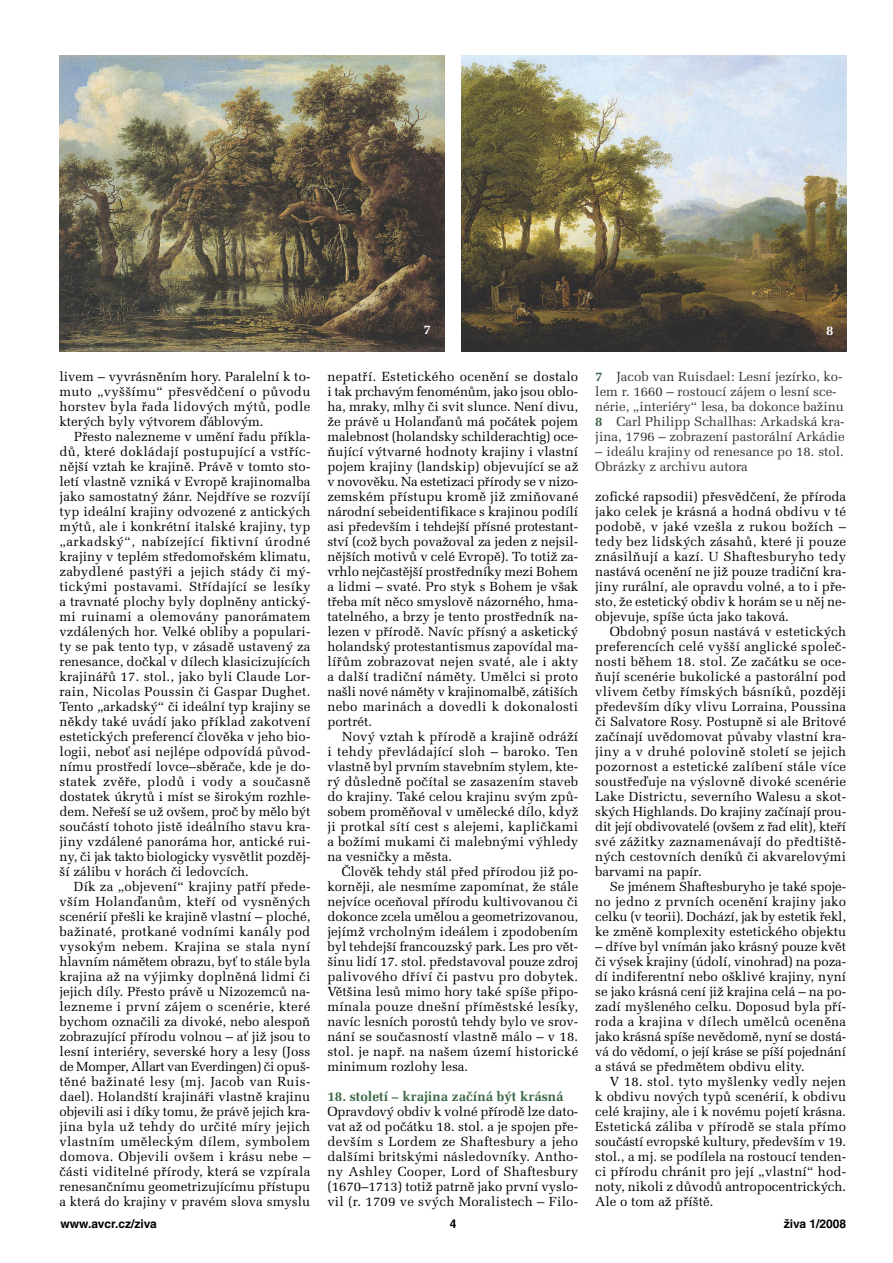
<style>
.page{position:relative;width:893px;height:1263px;background:#fff}
.page>*{position:absolute;margin:0;border:0;box-sizing:border-box;transform-origin:0 0}
.t1{font:700 13.5px "Melior CE";color:#3a6644}
.t2{font:13.2px/15px "Melior CE";color:#000;text-align:justify}
.t3{font:13.2px/15px "Melior CE";color:#333}
.t4{font:700 13.2px "Melior CE";color:#fff}
.t5{font:700 12px "Helvetica CE";color:#000}
.s1{font-weight:700;color:#3a6644}
</style>
<div class="page">
<img style="left:60px;top:55px;width:384px;height:296px">
<img style="left:461px;top:55px;width:385px;height:296px">
<p class="t2" style="left:60px;top:371px;width:252px">livem – vyvrásněním hory. Paralelní k to&shy;muto „vyššímu“ přesvědčení o původu horstev byla řada lidových mýtů, podle kterých byly výtvorem ďáblovým.</p>
<p class="t2" style="left:60px;top:431px;width:252px;text-indent:15px">Přesto nalezneme v umění řadu příkla&shy;dů, které dokládají postupující a vstříc&shy;nější vztah ke krajině. Právě v tomto sto&shy;letí vlastně vzniká v Evropě krajinomalba jako samostatný žánr. Nejdříve se rozvíjí typ ideální krajiny odvozené z antických mýtů, ale i konkrétní italské krajiny, typ „arkadský“, nabízející fiktivní úrodné krajiny v teplém středomořském klimatu, zabydlené pastýři a jejich stády či mý&shy;tickými postavami. Střídající se lesíky a travnaté plochy byly doplněny antický&shy;mi ruinami a olemovány panorámatem vzdálených hor. Velké obliby a populari&shy;ty se pak tento typ, v zásadě ustavený za renesance, dočkal v dílech klasicizujících krajinářů 17. stol., jako byli Claude Lor&shy;rain, Nicolas Poussin či Gaspar Dughet.<br>Tento „arkadský“ či ideální typ krajiny se někdy také uvádí jako příklad zakotvení estetických preferencí člověka v jeho bio&shy;logii, neboť asi nejlépe odpovídá původ&shy;nímu prostředí lovce–sběrače, kde je do&shy;statek zvěře, plodů i vody a současně dostatek úkrytů i míst se širokým rozhle&shy;dem. Neřeší se už ovšem, proč by mělo být součástí tohoto jistě ideálního stavu kra&shy;jiny vzdálené panoráma hor, antické rui&shy;ny, či jak takto biologicky vysvětlit pozděj&shy;ší zálibu v horách či ledovcích.</p>
<p class="t2" style="left:59px;top:881px;width:252px;text-indent:14px">Dík za „objevení“ krajiny patří přede&shy;vším Holanďanům, kteří od vysněných scenérií přešli ke krajině vlastní – ploché, bažinaté, protkané vodními kanály pod vysokým nebem. Krajina se stala nyní hlavním námětem obrazu, byť to stále byla krajina až na výjimky doplněná lidmi či jejich díly. Přesto právě u Nizozemců na&shy;lezneme i první zájem o scenérie, které bychom označili za divoké, nebo alespoň zobrazující přírodu volnou – ať již jsou to lesní interiéry, severské hory a lesy (Joss de Momper, Allart van Everdingen) či opuš&shy;těné bažinaté lesy (mj. Jacob van Ruis&shy;dael). Holandští krajináři vlastně krajinu objevili asi i díky tomu, že právě jejich kra&shy;jina byla už tehdy do určité míry jejich vlastním uměleckým dílem, symbolem domova. Objevili ovšem i krásu nebe – části viditelné přírody, která se vzpírala renesančnímu geometrizujícímu přístupu a která do krajiny v pravém slova smyslu</p>
<p class="t4" style="left:423px;top:325px;width:9px">7</p>
<p class="t4" style="left:826px;top:326px;width:9px">8</p>
<p class="t2" style="left:327px;top:371px;width:252px">nepatří. Estetického ocenění se dostalo i tak prchavým fenoménům, jako jsou oblo&shy;ha, mraky, mlhy či svit slunce. Není divu, že právě u Holanďanů má počátek pojem malebnost (holandsky schilderachtig) oce&shy;ňující výtvarné hodnoty krajiny i vlastní pojem krajiny (landskip) objevující se až v novověku. Na estetizaci přírody se v nizo&shy;zemském přístupu kromě již zmiňované národní sebeidentifikace s krajinou podílí asi především i tehdejší přísné protestant&shy;ství (což bych považoval za jeden z nejsil&shy;nějších motivů v celé Evropě). To totiž za&shy;vrhlo nejčastější prostředníky mezi Bohem a lidmi – svaté. Pro styk s Bohem je však třeba mít něco smyslově názorného, hma&shy;tatelného, a brzy je tento prostředník na&shy;lezen v přírodě. Navíc přísný a asketický holandský protestantismus zapovídal ma&shy;lířům zobrazovat nejen svaté, ale i akty a další tradiční náměty. Umělci si proto našli nové náměty v krajinomalbě, zátiších nebo marinách a dovedli k dokonalosti portrét.</p>
<p class="t2" style="left:327px;top:731px;width:252px;text-indent:15px">Nový vztah k přírodě a krajině odráží i tehdy převládající sloh – baroko. Ten vlastně byl prvním stavebním stylem, kte&shy;rý důsledně počítal se zasazením staveb do krajiny. Také celou krajinu svým způ&shy;sobem proměňoval v umělecké dílo, když ji protkal sítí cest s alejemi, kapličkami a božími mukami či malebnými výhledy na vesničky a města.</p>
<p class="t2" style="left:327px;top:866px;width:252px;text-indent:14px">Člověk tehdy stál před přírodou již po&shy;korněji, ale nesmíme zapomínat, že stále nejvíce oceňoval přírodu kultivovanou či dokonce zcela umělou a geometrizovanou, jejímž vrcholným ideálem i zpodobením byl tehdejší francouzský park. Les pro vět&shy;šinu lidí 17. stol. představoval pouze zdroj palivového dříví či pastvu pro dobytek.<br>Většina lesů mimo hory také spíše připo&shy;mínala pouze dnešní příměstské lesíky, navíc lesních porostů tehdy bylo ve srov&shy;nání se současností vlastně málo – v 18. stol. je např. na našem území historické minimum rozlohy lesa.</p>
<p class="t1" style="left:327px;top:1092px;width:238px">18. století – krajina začíná být krásná</p>
<p class="t2" style="left:327px;top:1106px;width:252px">Opravdový obdiv k volné přírodě lze dato&shy;vat až od počátku 18. stol. a je spojen pře&shy;devším s Lordem ze Shaftesbury a jeho dalšími britskými následovníky. Antho&shy;ny Ashley Cooper, Lord of Shaftesbury (1670–1713) totiž patrně jako první vyslo&shy;vil (r. 1709 ve svých Moralistech – Filo-</p>
<p class="t3" style="left:595px;top:371px;width:251px"><span class="s1">7</span> Jacob van Ruisdael: Lesní jezírko, ko&shy;lem r. 1660 – rostoucí zájem o lesní sce&shy;nérie, „interiéry“ lesa, ba dokonce bažinu <span class="s1">8</span> Carl Philipp Schallhas: Arkadská kra&shy;jina, 1796 – zobrazení pastorální Arkádie</p>
<p class="t3" style="left:595px;top:446px;width:250px">– ideálu krajiny od renesance po 18. stol.<br>Obrázky z archivu autora</p>
<p class="t2" style="left:595px;top:491px;width:252px">zofické rapsodii) přesvědčení, že příroda jako celek je krásná a hodná obdivu v té podobě, v jaké vzešla z rukou božích – tedy bez lidských zásahů, které ji pouze znásilňují a kazí. U Shaftesburyho tedy nastává ocenění ne již pouze tradiční kra&shy;jiny rurální, ale opravdu volné, a to i pře&shy;sto, že estetický obdiv k horám se u něj ne&shy;objevuje, spíše úcta jako taková.</p>
<p class="t2" style="left:595px;top:626px;width:252px;text-indent:14px">Obdobný posun nastává v estetických preferencích celé vyšší anglické společ&shy;nosti během 18. stol. Ze začátku se oce&shy;ňují scenérie bukolické a pastorální pod vlivem četby římských básníků, později především díky vlivu Lorraina, Poussina či Salvatore Rosy. Postupně si ale Britové začínají uvědomovat půvaby vlastní kra&shy;jiny a v druhé polovině století se jejich pozornost a estetické zalíbení stále více soustřeďuje na výslovně divoké scenérie Lake Districtu, severního Walesu a skot&shy;ských Highlands. Do krajiny začínají prou&shy;dit její obdivovatelé (ovšem z řad elit), kteří své zážitky zaznamenávají do předtiště&shy;ných cestovních deníků či akvarelovými barvami na papír.</p>
<p class="t2" style="left:595px;top:881px;width:252px;text-indent:14px">Se jménem Shaftesburyho je také spoje&shy;no jedno z prvních ocenění krajiny jako celku (v teorii). Dochází, jak by estetik řekl, ke změně komplexity estetického objektu</p>
<p class="t2" style="left:595px;top:941px;width:252px">– dříve byl vnímán jako krásný pouze květ či výsek krajiny (údolí, vinohrad) na poza&shy;dí indiferentní nebo ošklivé krajiny, nyní se jako krásná cení již krajina celá – na po&shy;zadí myšleného celku. Doposud byla pří&shy;roda a krajina v dílech umělců oceněna jako krásná spíše nevědomě, nyní se dostá&shy;vá do vědomí, o její kráse se píší pojednání a stává se předmětem obdivu elity.</p>
<p class="t2" style="left:595px;top:1076px;width:252px;text-indent:14px">V 18. stol. tyto myšlenky vedly nejen k obdivu nových typů scenérií, k obdivu celé krajiny, ale i k novému pojetí krásna.<br>Estetická záliba v přírodě se stala přímo součástí evropské kultury, především v 19. stol., a mj. se podílela na rostoucí tenden&shy;ci přírodu chránit pro její „vlastní“ hod&shy;noty, nikoli z důvodů antropocentrických.<br>Ale o tom až příště.</p>
<p class="t5" style="left:60px;top:1219px;width:98px">www.avcr.cz/ziva</p>
<p class="t5" style="left:450px;top:1219px;width:8px">4</p>
<p class="t5" style="left:784px;top:1219px;width:64px">živa 1/2008</p>
</div>
